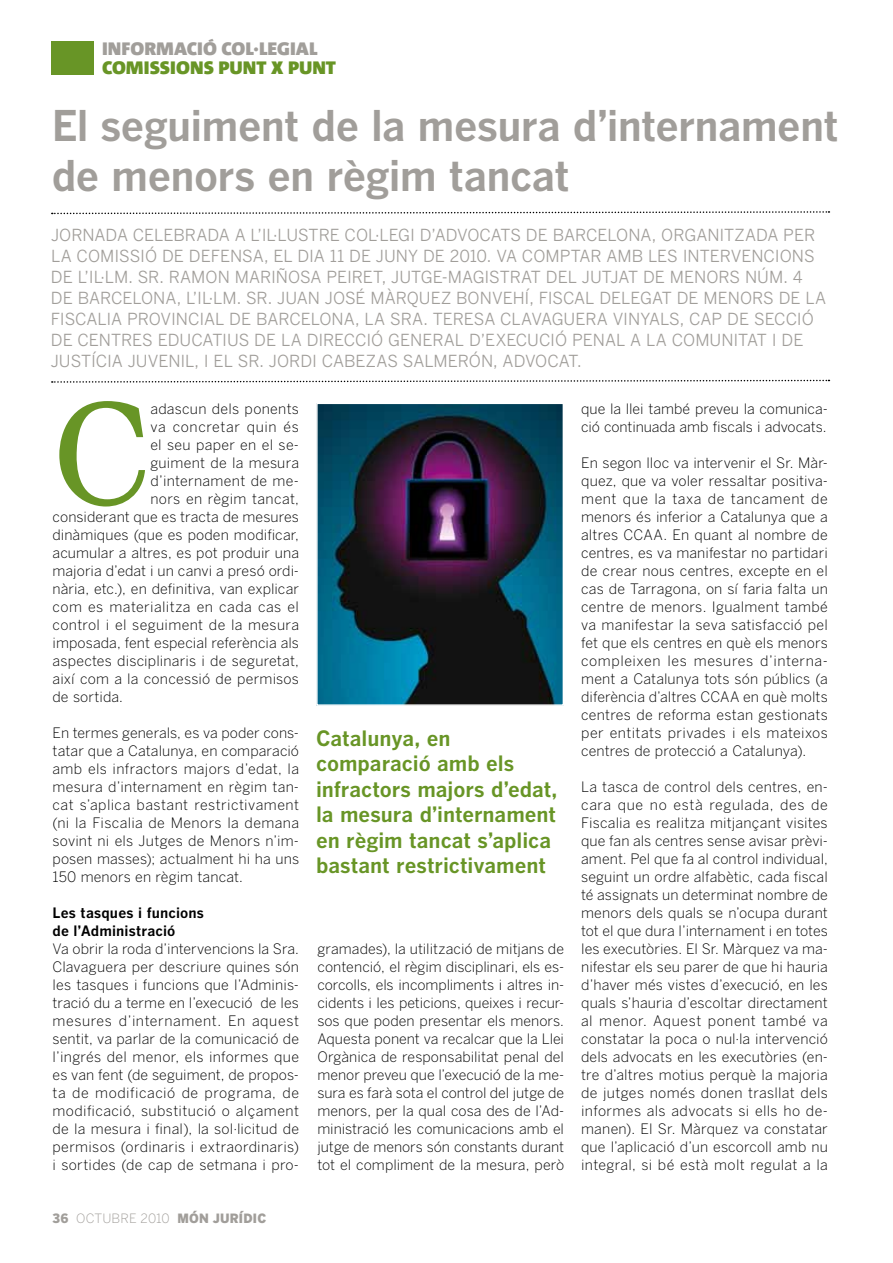
<style>
.page{position:relative;width:893px;height:1263px;background:#fff}
.page>*{position:absolute;margin:0;border:0;box-sizing:border-box;transform-origin:0 0}
.t1{font:136.05px "Nimrod";color:#689526}
.t2{font:700 42px/49.5px "Benton Gothic";letter-spacing:-.015em;color:#a19e9a}
.t3{font:700 21px/25.5px "Benton Gothic";letter-spacing:-.005em;color:#689526}
.t4{font:900 18px "Corpid";letter-spacing:.005em;color:#a19e9a}
.t5{font:900 18px "Corpid";letter-spacing:.005em;color:#689526}
.t6{font:16.5px/21px "Benton Gothic";letter-spacing:-.005em;color:#a19e9a}
.t7{font:300 14.25px/18px "Benton Gothic";letter-spacing:.01em;color:#000;text-align:justify}
.t8{font:700 14.25px/18px "Benton Gothic";letter-spacing:.01em;color:#000}
.t9{font:300 14.25px "Benton Gothic";letter-spacing:.03em;color:#000}
.t10{font:300 14.25px "Benton Gothic";letter-spacing:.04em;color:#000}
.t11{font:900 12.75px "Benton Gothic";letter-spacing:.02em;color:#a19e9a}
.s1{font-weight:300}
</style>
<div class="page">
<div style="left:51px;top:41px;width:43px;height:33px;background:#689526"></div>
<svg style="left:52px;top:211px;width:777px;height:4px"></svg>
<svg style="left:52px;top:379px;width:777px;height:4px"></svg>
<img style="left:319px;top:406px;width:242px;height:297px">
<div style="left:316px;top:403px;width:248px;height:303px;border:2px solid #fff"></div>
<p class="t4" style="left:102px;top:37px;width:217px">INFORMACIÓ COL·LEGIAL</p>
<p class="t5" style="left:102px;top:56px;width:235px">COMISSIONS PUNT X PUNT</p>
<h2 class="t2" style="left:52px;top:100px;width:789px">El seguiment de la mesura d’internament de menors en règim tancat</h2>
<p class="t6" style="left:51px;top:225px;width:777px">JORNADA CELEBRADA A L’IL·LUSTRE COL·LEGI D’ADVOCATS DE BARCELONA, ORGANITZADA PER LA COMISSIÓ DE DEFENSA, EL DIA 11 DE JUNY DE 2010. VA COMPTAR AMB LES INTERVENCIONS DE L’IL·LM. SR. RAMON MARIÑOSA PEIRET, JUTGE-MAGISTRAT DEL JUTJAT DE MENORS NÚM. 4<br>DE BARCELONA, L’IL·LM. SR. JUAN JOSÉ MÀRQUEZ BONVEHÍ, FISCAL DELEGAT DE MENORS DE LA FISCALIA PROVINCIAL DE BARCELONA, LA SRA. TERESA CLAVAGUERA VINYALS, CAP DE SECCIÓ DE CENTRES EDUCATIUS DE LA DIRECCIÓ GENERAL D’EXECUCIÓ PENAL A LA COMUNITAT I DE JUSTÍCIA JUVENIL, I EL SR. JORDI CABEZAS SALMERÓN, ADVOCAT.</p>
<h1 class="t1" style="left:53px;top:373px;width:99px">C</h1>
<p class="t7" style="left:150px;top:400px;width:150px">adascun dels ponents</p>
<p class="t10" style="left:150px;top:418px;width:150px">va concretar quin és</p>
<p class="t7" style="left:150px;top:436px;width:150px">el seu paper en el se-</p>
<p class="t7" style="left:150px;top:454px;width:150px">guiment de la mesura</p>
<p class="t7" style="left:150px;top:472px;width:150px">d’internament de me-</p>
<p class="t7" style="left:150px;top:490px;width:150px">nors en règim tancat,</p>
<p class="t7" style="left:53px;top:508px;width:248px">considerant que es tracta de mesures</p>
<p class="t7" style="left:53px;top:526px;width:248px">dinàmiques (que es poden modificar,</p>
<p class="t7" style="left:53px;top:544px;width:248px">acumular a altres, es pot produir una</p>
<p class="t7" style="left:53px;top:562px;width:248px">majoria d’edat i un canvi a presó ordi-</p>
<p class="t7" style="left:53px;top:580px;width:248px">nària, etc.), en definitiva, van explicar</p>
<p class="t9" style="left:53px;top:598px;width:248px">com es materialitza en cada cas el</p>
<p class="t7" style="left:53px;top:616px;width:248px">control i el seguiment de la mesura</p>
<p class="t7" style="left:53px;top:634px;width:248px">imposada, fent especial referència als</p>
<p class="t7" style="left:53px;top:652px;width:248px">aspectes disciplinaris i de seguretat,</p>
<p class="t7" style="left:53px;top:670px;width:248px">així com a la concessió de permisos</p>
<p class="t7" style="left:53px;top:688px;width:72px">de sortida.</p>
<p class="t7" style="left:53px;top:724px;width:248px">En termes generals, es va poder cons&shy;tatar que a Catalunya, en comparació amb els infractors majors d’edat, la mesura d’internament en règim tan&shy;cat s’aplica bastant restrictivament (ni la Fiscalia de Menors la demana sovint ni els Jutges de Menors n’im&shy;posen masses); actualment hi ha uns 150 menors en règim tancat.</p>
<p class="t8" style="left:53px;top:903px;width:153px">Les tasques i funcions de l’Administració</p>
<p class="t7" style="left:53px;top:940px;width:248px">Va obrir la roda d’intervencions la Sra.<br>Clavaguera per descriure quines són les tasques i funcions que l’Adminis&shy;tració du a terme en l’execució de les mesures d’internament. En aquest sentit, va parlar de la comunicació de l’ingrés del menor, els informes que es van fent (de seguiment, de propos&shy;ta de modificació de programa, de modificació, substitució o alçament de la mesura i final), la sol·licitud de permisos (ordinaris i extraordinaris) i sortides (de cap de setmana i pro-</p>
<p class="t11" style="left:53px;top:1210px;width:215px">36 <span class="s1">OCTUBRE 2010</span> MÓN JURÍDIC</p>
<h3 class="t3" style="left:316px;top:725px;width:243px">Catalunya, en comparació amb els infractors majors d’edat, la mesura d’internament en règim tancat s’aplica bastant restrictivament</h3>
<p class="t7" style="left:317px;top:940px;width:248px">gramades), la utilització de mitjans de contenció, el règim disciplinari, els es&shy;corcolls, els incompliments i altres in&shy;cidents i les peticions, queixes i recur&shy;sos que poden presentar els menors.<br>Aquesta ponent va recalcar que la Llei Orgànica de responsabilitat penal del menor preveu que l’execució de la me&shy;sura es farà sota el control del jutge de menors, per la qual cosa des de l’Ad&shy;ministració les comunicacions amb el jutge de menors són constants durant tot el compliment de la mesura, però</p>
<p class="t7" style="left:581px;top:400px;width:248px">que la llei també preveu la comunica&shy;ció continuada amb fiscals i advocats.</p>
<p class="t7" style="left:581px;top:454px;width:248px">En segon lloc va intervenir el Sr. Màr&shy;quez, que va voler ressaltar positiva&shy;ment que la taxa de tancament de menors és inferior a Catalunya que a altres CCAA. En quant al nombre de centres, es va manifestar no partidari de crear nous centres, excepte en el cas de Tarragona, on sí faria falta un centre de menors. Igualment també va manifestar la seva satisfacció pel fet que els centres en què els menors compleixen les mesures d’interna&shy;ment a Catalunya tots són públics (a diferència d’altres CCAA en què molts centres de reforma estan gestionats per entitats privades i els mateixos centres de protecció a Catalunya).</p>
<p class="t7" style="left:581px;top:778px;width:248px">La tasca de control dels centres, en&shy;cara que no està regulada, des de Fiscalia es realitza mitjançant visites que fan als centres sense avisar prèvi&shy;ament. Pel que fa al control individual, seguint un ordre alfabètic, cada fiscal té assignats un determinat nombre de menors dels quals se n’ocupa durant tot el que dura l’internament i en totes les executòries. El Sr. Màrquez va ma&shy;nifestar els seu parer de que hi hauria d’haver més vistes d’execució, en les quals s’hauria d’escoltar directament al menor. Aquest ponent també va constatar la poca o nul·la intervenció dels advocats en les executòries (en&shy;tre d’altres motius perquè la majoria de jutges només donen trasllat dels informes als advocats si ells ho de&shy;manen). El Sr. Màrquez va constatar que l’aplicació d’un escorcoll amb nu integral, si bé està molt regulat a la</p>
</div>
